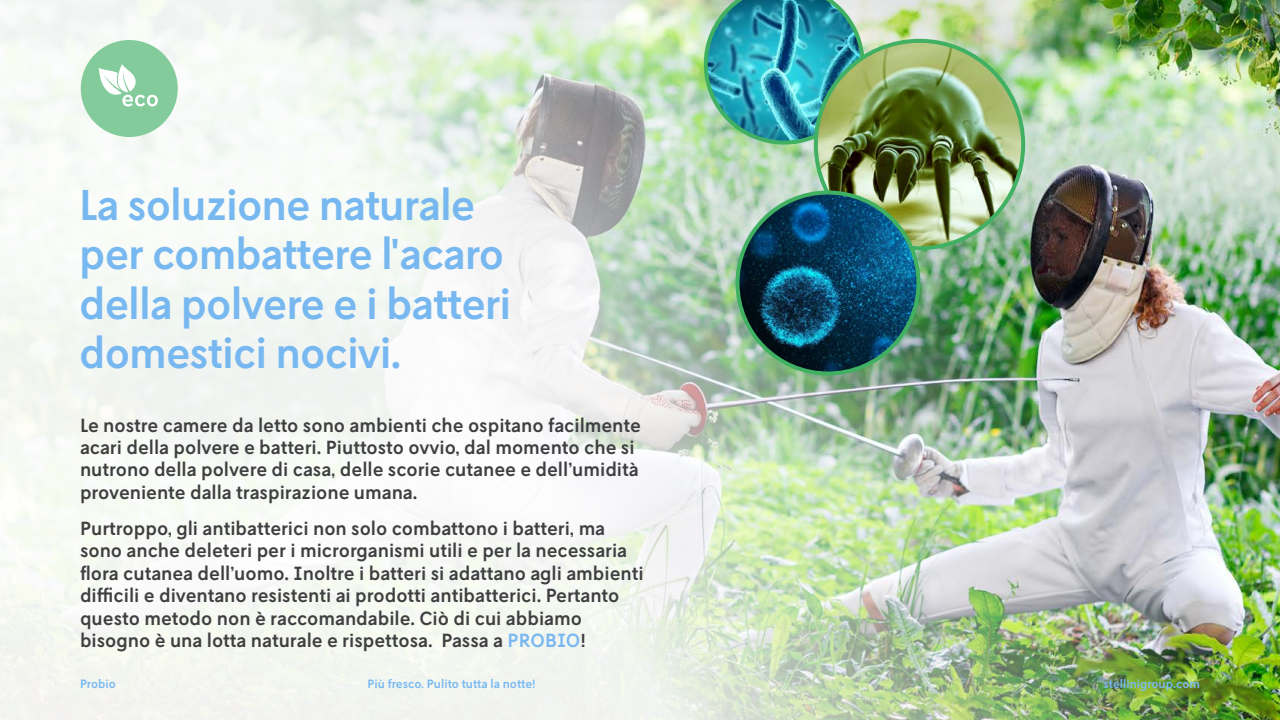
<style>
.page{position:relative;width:1280px;height:720px;background:#fff}
.page>*{position:absolute;margin:0;border:0;box-sizing:border-box;transform-origin:0 0}
.t1{font:500 43px/49.5px "L10";letter-spacing:-.02em;color:#78b8f0}
.t2{font:500 19px/22.5px "L10";color:#3f3f41}
.t3{font:500 12px "L10";color:#78b8f0}
.s1{color:#78b8f0}
</style>
<div class="page">
<img style="left:0;top:0;width:1278px;height:720px">
<div style="left:81px;top:40px;width:97px;height:97px;background:#83cb9a;border-radius:50%"></div>
<svg style="left:99px;top:64px;width:59px;height:42px"></svg>
<img style="left:704px;top:0;width:161px;height:145px">
<img style="left:816px;top:41px;width:207px;height:207px;border-radius:104px">
<img style="left:738px;top:193px;width:180px;height:180px;border-radius:90px">
<div style="left:736px;top:191px;width:184px;height:184px;border:4px solid #40b063;border-radius:50%"></div>
<h1 class="t1" style="left:79px;top:181px;width:434px">La soluzione naturale per combattere l'acaro della polvere e i batteri domestici nocivi.</h1>
<p class="t2" style="left:80px;top:414px;width:562px">Le nostre camere da letto sono ambienti che ospitano facilmente acari della polvere e batteri. Piuttosto ovvio, dal momento che si nutrono della polvere di casa, delle scorie cutanee e dell’umidità proveniente dalla traspirazione umana.</p>
<p class="t2" style="left:80px;top:518px;width:565px">Purtroppo, gli antibatterici non solo combattono i batteri, ma sono anche deleteri per i microrganismi utili e per la necessaria flora cutanea dell’uomo. Inoltre i batteri si adattano agli ambienti difficili e diventano resistenti ai prodotti antibatterici. Pertanto questo metodo non è raccomandabile. Ciò di cui abbiamo bisogno è una lotta naturale e rispettosa. Passa a <span class="s1">PROBIO</span>!</p>
<p class="t3" style="left:80px;top:677px;width:37px">Probio</p>
<p class="t3" style="left:368px;top:677px;width:170px">Più fresco. Pulito tutta la notte!</p>
<p class="t3" style="left:1104px;top:677px;width:98px">stellinigroup.com</p>
</div>
